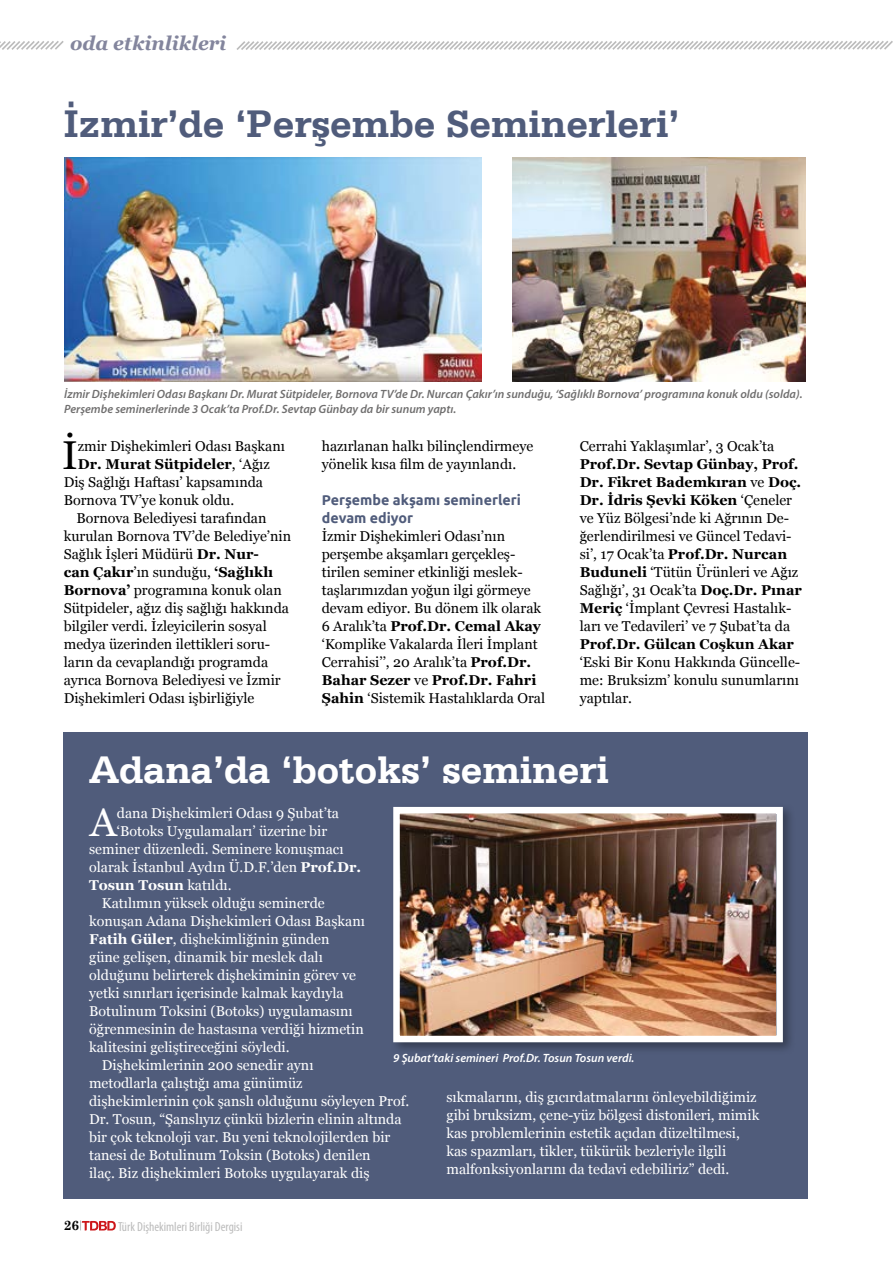
<style>
.page{position:relative;width:893px;height:1263px;background:#fff}
.page>*{position:absolute;margin:0;border:0;box-sizing:border-box;transform-origin:0 0}
.t1{font:700 40.5px "Serifa BT";color:#505c7b}
.t2{font:700 40.5px "Serifa BT";color:#fff}
.t3{font:40.2px "Georgia";color:#000}
.t4{font:40.2px "Georgia";color:#fff}
.t5{font:italic 700 19.5px "Georgia";letter-spacing:-.005em;color:#83859d}
.t6{font:14.25px/18px "Georgia";color:#000}
.t7{font:14.25px/18px "Georgia";color:#fff}
.t8{font:700 14.25px "Georgia";color:#000}
.t9{font:700 14.25px/18px "Ubuntu";color:#505c7b}
.t10{font:700 14.25px "Georgia";color:#fff}
.t11{font:700 13.5px "Century Schoolbook";color:#000}
.t12{font:condensed 13.05px "Myriad Pro";color:#bcbcbc}
.t13{font:italic 600 12px/14.4px "Myriad Pro";color:#706f6f}
.t14{font:italic 600 12px "Myriad Pro";color:#fff}
.s1{font-weight:400}
.s2{font-weight:700}
</style>
<div class="page">
<svg style="left:0;top:41px;width:64px;height:9px"></svg>
<svg style="left:236px;top:41px;width:657px;height:9px"></svg>
<svg style="left:80px;top:1220px;width:36px;height:10px"></svg>
<div style="left:64px;top:732px;width:744px;height:467px;background:#505c7b"></div>
<div style="left:390px;top:803px;width:406px;height:252px;background:#000;opacity:.35"></div>
<img style="left:401px;top:815px;width:374px;height:219px">
<div style="left:393px;top:807px;width:390px;height:235px;border:7px solid #fff"></div>
<img style="left:512px;top:157px;width:294px;height:225px">
<img style="left:64px;top:157px;width:417px;height:225px">
<h3 class="t5" style="left:70px;top:29px;width:158px">oda etkinlikleri</h3>
<h1 class="t1" style="left:64px;top:99px;width:617px">İzmir’de ‘Perşembe Seminerleri’</h1>
<p class="t13" style="left:64px;top:387px;width:740px">İzmir Dişhekimleri Odası Başkanı Dr. Murat Sütpideler, Bornova TV’de Dr. Nurcan Çakır’ın sunduğu, ‘Sağlıklı Bornova’ programına konuk oldu (solda).<br>Perşembe seminerlerinde 3 Ocak’ta Prof.Dr. Sevtap Günbay da bir sunum yaptı.</p>
<h2 class="t3" style="left:62px;top:426px;width:17px">İ</h2>
<p class="t6" style="left:78px;top:437px;width:209px">zmir Dişhekimleri Odası Başkanı</p>
<p class="t8" style="left:78px;top:454px;width:193px">Dr. Murat Sütpideler<span class="s1">, ‘Ağız</span></p>
<p class="t6" style="left:64px;top:473px;width:201px">Diş Sağlığı Haftası’ kapsamında</p>
<p class="t6" style="left:64px;top:491px;width:172px">Bornova TV’ye konuk oldu.</p>
<p class="t6" style="left:77px;top:509px;width:191px">Bornova Belediyesi tarafından</p>
<p class="t6" style="left:64px;top:527px;width:229px">kurulan Bornova TV’de Belediye’nin</p>
<p class="t6" style="left:64px;top:545px;width:197px">Sağlık İşleri Müdürü <span class="s2">Dr. Nur-</span></p>
<p class="t8" style="left:64px;top:562px;width:211px">can Çakır<span class="s1">’ın sunduğu,</span> ‘Sağlıklı</p>
<p class="t6" style="left:64px;top:581px;width:220px"><span class="s2">Bornova’</span> programına konuk olan</p>
<p class="t6" style="left:64px;top:599px;width:227px">Sütpideler, ağız diş sağlığı hakkında</p>
<p class="t6" style="left:64px;top:617px;width:205px">bilgiler verdi. İzleyicilerin sosyal</p>
<p class="t6" style="left:64px;top:635px;width:208px">medya üzerinden ilettikleri soru-</p>
<p class="t6" style="left:64px;top:653px;width:206px">ların da cevaplandığı programda</p>
<p class="t6" style="left:64px;top:671px;width:218px">ayrıca Bornova Belediyesi ve İzmir</p>
<p class="t6" style="left:64px;top:689px;width:192px">Dişhekimleri Odası işbirliğiyle</p>
<p class="t6" style="left:322px;top:437px;width:213px">hazırlanan halkı bilinçlendirmeye yönelik kısa film de yayınlandı.</p>
<p class="t9" style="left:322px;top:491px;width:201px">Perşembe akşamı seminerleri devam ediyor</p>
<p class="t6" style="left:322px;top:527px;width:225px">İzmir Dişhekimleri Odası’nın perşembe akşamları gerçekleş&shy;tirilen seminer etkinliği meslek&shy;taşlarımızdan yoğun ilgi görmeye devam ediyor. Bu dönem ilk olarak 6 Aralık’ta <span class="s2">Prof.Dr. Cemal Akay </span>‘Komplike Vakalarda İleri İmplant Cerrahisi’’, 20 Aralık’ta <span class="s2">Prof.Dr.<br>Bahar Sezer</span> ve <span class="s2">Prof.Dr. Fahri Şahin</span> ‘Sistemik Hastalıklarda Oral</p>
<p class="t6" style="left:580px;top:437px;width:196px">Cerrahi Yaklaşımlar’, 3 Ocak’ta</p>
<p class="t6" style="left:580px;top:455px;width:224px"><span class="s2">Prof.Dr. Sevtap Günbay, Prof.<br>Dr. Fikret Bademkıran</span> ve <span class="s2">Doç.<br>Dr. İdris Şevki Köken</span> ‘Çeneler ve Yüz Bölgesi’nde ki Ağrının De&shy;ğerlendirilmesi ve Güncel Tedavi&shy;si’, 17 Ocak’ta <span class="s2">Prof.Dr. Nurcan<br>Buduneli</span> ‘Tütün Ürünleri ve Ağız<br>Sağlığı’, 31 Ocak’ta <span class="s2">Doç.Dr. Pınar<br>Meriç</span> ‘İmplant Çevresi Hastalık&shy;ları ve Tedavileri’ ve 7 Şubat’ta da</p>
<p class="t8" style="left:580px;top:633px;width:216px">Prof.Dr. Gülcan Coşkun Akar</p>
<p class="t6" style="left:580px;top:653px;width:222px;text-align:justify">‘Eski Bir Konu Hakkında Güncelle&shy;me: Bruksizm’ konulu sunumlarını yaptılar.</p>
<h1 class="t2" style="left:89px;top:744px;width:521px">Adana’da ‘botoks’ semineri</h1>
<h2 class="t4" style="left:90px;top:792px;width:28px">A</h2>
<p class="t7" style="left:117px;top:803px;width:224px">dana Dişhekimleri Odası 9 Şubat’ta</p>
<p class="t7" style="left:117px;top:821px;width:212px">‘Botoks Uygulamaları’ üzerine bir</p>
<p class="t7" style="left:89px;top:839px;width:256px">seminer düzenledi. Seminere konuşmacı</p>
<p class="t7" style="left:89px;top:857px;width:274px">olarak İstanbul Aydın Ü.D.F.’den <span class="s2">Prof.Dr.</span></p>
<p class="t10" style="left:89px;top:874px;width:144px">Tosun Tosun <span class="s1">katıldı.</span></p>
<p class="t7" style="left:102px;top:893px;width:224px">Katılımın yüksek olduğu seminerde</p>
<p class="t7" style="left:89px;top:911px;width:277px">konuşan Adana Dişhekimleri Odası Başkanı</p>
<p class="t7" style="left:89px;top:929px;width:242px"><span class="s2">Fatih Güler</span>, dişhekimliğinin günden</p>
<p class="t7" style="left:89px;top:947px;width:235px">güne gelişen, dinamik bir meslek dalı</p>
<p class="t7" style="left:89px;top:965px;width:269px">olduğunu belirterek dişhekiminin görev ve</p>
<p class="t7" style="left:89px;top:983px;width:256px">yetki sınırları içerisinde kalmak kaydıyla</p>
<p class="t7" style="left:89px;top:1001px;width:265px">Botulinum Toksini (Botoks) uygulamasını</p>
<p class="t7" style="left:89px;top:1019px;width:276px">öğrenmesinin de hastasına verdiği hizmetin</p>
<p class="t7" style="left:89px;top:1037px;width:202px">kalitesini geliştireceğini söyledi.</p>
<p class="t7" style="left:102px;top:1055px;width:213px">Dişhekimlerinin 200 senedir aynı</p>
<p class="t7" style="left:89px;top:1073px;width:215px">metodlarla çalıştığı ama günümüz</p>
<p class="t7" style="left:89px;top:1091px;width:322px">dişhekimlerinin çok şanslı olduğunu söyleyen Prof.</p>
<p class="t7" style="left:89px;top:1109px;width:314px">Dr. Tosun, “Şanslıyız çünkü bizlerin elinin altında</p>
<p class="t7" style="left:89px;top:1127px;width:303px">bir çok teknoloji var. Bu yeni teknolojilerden bir</p>
<p class="t7" style="left:89px;top:1145px;width:283px">tanesi de Botulinum Toksin (Botoks) denilen</p>
<p class="t7" style="left:89px;top:1163px;width:282px">ilaç. Biz dişhekimleri Botoks uygulayarak diş</p>
<p class="t14" style="left:393px;top:1050px;width:243px">9 Şubat’taki semineri Prof.Dr. Tosun Tosun verdi.</p>
<p class="t7" style="left:446px;top:1087px;width:314px">sıkmalarını, diş gıcırdatmalarını önleyebildiğimiz gibi bruksizm, çene-yüz bölgesi distonileri, mimik kas problemlerinin estetik açıdan düzeltilmesi, kas spazmları, tikler, tükürük bezleriyle ilgili malfonksiyonlarını da tedavi edebiliriz” dedi.</p>
<p class="t11" style="left:64px;top:1215px;width:17px">26</p>
<p class="t12" style="left:118px;top:1218px;width:126px">Türk Dişhekimleri Birliği Dergisi</p>
</div>
